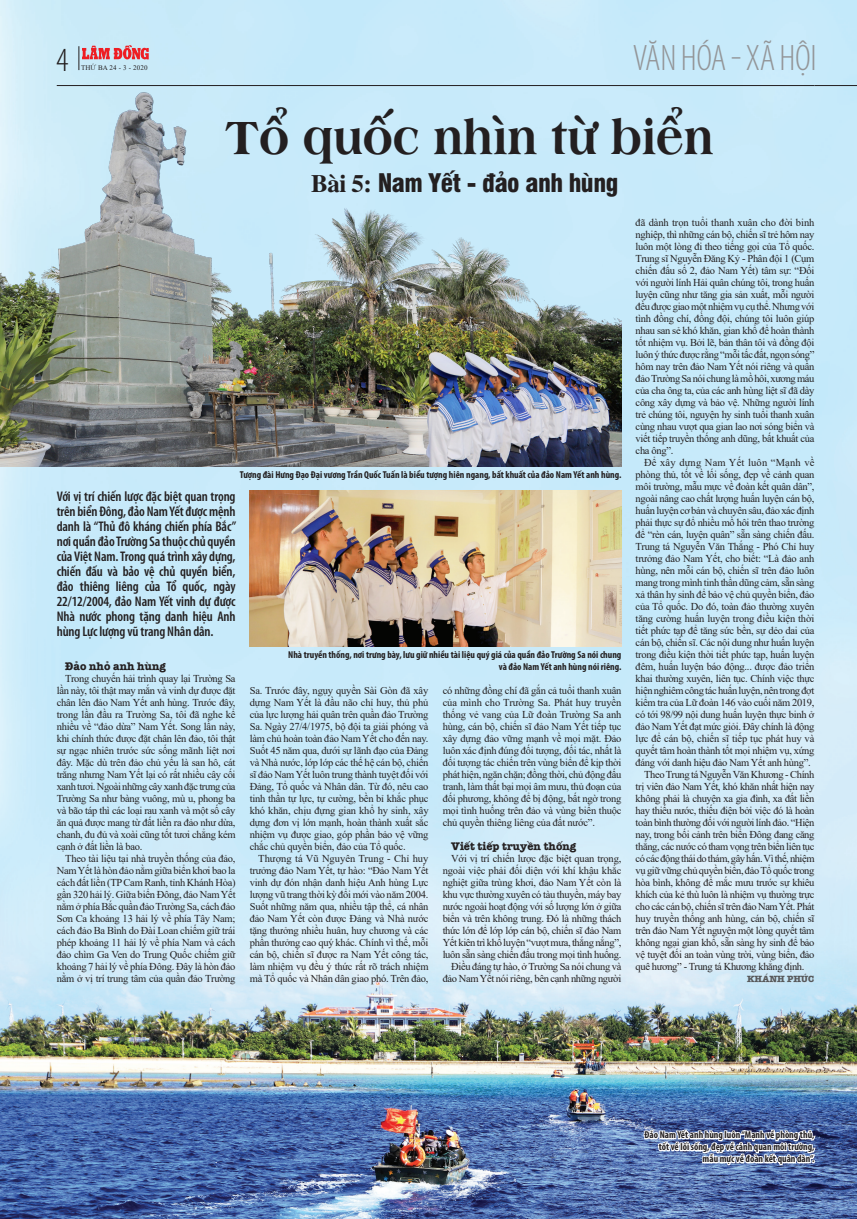
<style>
.page{position:relative;width:857px;height:1219px;background:#fff}
.page>*{position:absolute;margin:0;border:0;box-sizing:border-box;transform-origin:0 0}
.Body_Text{font:50px "UTM Americana EB";letter-spacing:-.01em;color:#231f20;scale:.9 1}
.t1{font:300 condensed 37px "Myriad Pro";letter-spacing:-.01em;color:#939598}
.t2{font:300 condensed 34px "Myriad Pro";color:#231f20}
.Tit_01{font:25px "UTM Swiss 721 Black Condensed";letter-spacing:-.02em;color:#231f20}
.Chappo_01{font:600 condensed 14px/15px "Myriad Pro";letter-spacing:-.01em;color:#231f20;text-align:justify}
.Tit_xen_01{font:700 11px "SFU American Type";color:#231f20}
.Body_Text-2{font:10.5px/12px "Times New Roman";letter-spacing:-.03em;color:#231f20;text-align:justify}
.Chu_thich_anh{font:700 condensed 10px "Myriad Pro";color:#231f20}
.Tac_gia_01{font:700 9px "SFU American Type";color:#57585a}
.Body_Text-3{font:7px "Times New Roman";letter-spacing:.02em;color:#231f20}
.s1{font-family:"UTM Times";font-weight:700}
</style>
<div class="page">
<img style="left:0;top:0;width:856px;height:1219px">
<img style="left:0;top:71px;width:621px;height:395px">
<hr style="left:57px;top:85px;width:757px;height:1px;background:#231f20">
<svg style="left:79px;top:45px;width:70px;height:25px"></svg>
<hr style="left:814px;top:85px;width:42px;height:1px;background:#231f20">
<img style="left:249px;top:490px;width:372px;height:156px">
<img style="left:642px;top:1050px;width:174px;height:146px">
<p class="t2" style="left:56px;top:39px;width:14px">4</p>
<p class="Body_Text-3" style="left:81px;top:63px;width:68px">THỨ BA 24 - 3 - 2020</p>
<p class="t1" style="left:632px;top:36px;width:185px">VĂN HÓA - XÃ HỘI</p>
<p class="Body_Text" style="left:224px;top:101px;width:545px">Tổ quốc nhìn từ biển</p>
<p class="Tit_01" style="left:311px;top:164px;width:309px"><span class="s1">Bài 5:</span> Nam Yết - đảo anh hùng</p>
<p class="Chu_thich_anh" style="left:239px;top:469px;width:383px">Tượng đài Hưng Đạo Đại vương Trần Quốc Tuấn là biểu tượng hiên ngang, bất khuất của đảo Nam Yết anh hùng.</p>
<p class="Chappo_01" style="left:57px;top:488px;width:181px">Với vị trí chiến lược đặc biệt quan trọng trên biển Đông, đảo Nam Yết được mệnh danh là “Thủ đô kháng chiến phía Bắc” nơi quần đảo Trường Sa thuộc chủ quyền của Việt Nam. Trong quá trình xây dựng, chiến đấu và bảo vệ chủ quyền biển, đảo thiêng liêng của Tổ quốc, ngày 22/12/2004, đảo Nam Yết vinh dự được Nhà nước phong tặng danh hiệu Anh hùng Lực lượng vũ trang Nhân dân.</p>
<p class="Tit_xen_01" style="left:65px;top:658px;width:102px">Đảo nhỏ anh hùng</p>
<p class="Body_Text-2" style="left:57px;top:672px;width:180px;text-indent:9px">Trong chuyến hải trình quay lại Trường Sa lần này, tôi thật may mắn và vinh dự được đặt chân lên đảo Nam Yết anh hùng. Trước đây, trong lần đầu ra Trường Sa, tôi đã nghe kể nhiều về “đảo dừa” Nam Yết. Song lần này, khi chính thức được đặt chân lên đảo, tôi thật sự ngạc nhiên trước sức sống mãnh liệt nơi đây. Mặc dù trên đảo chủ yếu là san hô, cát trắng nhưng Nam Yết lại có rất nhiều cây cối xanh tươi. Ngoài những cây xanh đặc trưng của Trường Sa như bàng vuông, mù u, phong ba và bão táp thì các loại rau xanh và một số cây ăn quả được mang từ đất liền ra đảo như dừa, chanh, đu đủ và xoài cũng tốt tươi chẳng kém cạnh ở đất liền là bao.</p>
<p class="Body_Text-2" style="left:57px;top:852px;width:180px;text-indent:9px">Theo tài liệu tại nhà truyền thống của đảo, Nam Yết là hòn đảo nằm giữa biển khơi bao la cách đất liền (TP Cam Ranh, tỉnh Khánh Hòa) gần 320 hải lý. Giữa biển Đông, đảo Nam Yết nằm ở phía Bắc quần đảo Trường Sa, cách đảo Sơn Ca khoảng 13 hải lý về phía Tây Nam; cách đảo Ba Bình do Đài Loan chiếm giữ trái phép khoảng 11 hải lý về phía Nam và cách đảo chìm Ga Ven do Trung Quốc chiếm giữ khoảng 7 hải lý về phía Đông. Đây là hòn đảo nằm ở vị trí trung tâm của quần đảo Trường</p>
<p class="Chu_thich_anh" style="left:288px;top:649px;width:334px">Nhà truyền thống, nơi trưng bày, lưu giữ nhiều tài liệu quý giá của quần đảo Trường Sa nói chung</p>
<p class="Chu_thich_anh" style="left:498px;top:661px;width:124px">và đảo Nam Yết anh hùng nói riêng.</p>
<p class="Body_Text-2" style="left:249px;top:684px;width:180px">Sa. Trước đây, ngụy quyền Sài Gòn đã xây dựng Nam Yết là đầu não chỉ huy, thủ phủ của lực lượng hải quân trên quần đảo Trường Sa. Ngày 27/4/1975, bộ đội ta giải phóng và làm chủ hoàn toàn đảo Nam Yết cho đến nay.<br>Suốt 45 năm qua, dưới sự lãnh đạo của Đảng và Nhà nước, lớp lớp các thế hệ cán bộ, chiến sĩ đảo Nam Yết luôn trung thành tuyệt đối với Đảng, Tổ quốc và Nhân dân. Từ đó, nêu cao tinh thần tự lực, tự cường, bền bỉ khắc phục khó khăn, chịu đựng gian khổ hy sinh, xây dựng đơn vị lớn mạnh, hoàn thành xuất sắc nhiệm vụ được giao, góp phần bảo vệ vững chắc chủ quyền biển, đảo của Tổ quốc.</p>
<p class="Body_Text-2" style="left:249px;top:852px;width:180px;text-indent:9px">Thượng tá Vũ Nguyên Trung - Chỉ huy trưởng đảo Nam Yết, tự hào: “Đảo Nam Yết vinh dự đón nhận danh hiệu Anh hùng Lực lượng vũ trang thời kỳ đổi mới vào năm 2004.<br>Suốt những năm qua, nhiều tập thể, cá nhân đảo Nam Yết còn được Đảng và Nhà nước tặng thưởng nhiều huân, huy chương và các phần thưởng cao quý khác. Chính vì thế, mỗi cán bộ, chiến sĩ được ra Nam Yết công tác, làm nhiệm vụ đều ý thức rất rõ trách nhiệm mà Tổ quốc và Nhân dân giao phó. Trên đảo,</p>
<p class="Body_Text-2" style="left:442px;top:684px;width:180px">có những đồng chí đã gắn cả tuổi thanh xuân của mình cho Trường Sa. Phát huy truyền thống vẻ vang của Lữ đoàn Trường Sa anh hùng, cán bộ, chiến sĩ đảo Nam Yết tiếp tục xây dựng đảo vững mạnh về mọi mặt. Đảo luôn xác định đúng đối tượng, đối tác, nhất là đối tượng tác chiến trên vùng biển để kịp thời phát hiện, ngăn chặn; đồng thời, chủ động đấu tranh, làm thất bại mọi âm mưu, thủ đoạn của đối phương, không để bị động, bất ngờ trong mọi tình huống trên đảo và vùng biển thuộc chủ quyền thiêng liêng của đất nước”.</p>
<p class="Tit_xen_01" style="left:451px;top:838px;width:126px">Viết tiếp truyền thống</p>
<p class="Body_Text-2" style="left:442px;top:852px;width:180px;text-indent:9px">Với vị trí chiến lược đặc biệt quan trọng, ngoài việc phải đối diện với khí khậu khắc nghiệt giữa trùng khơi, đảo Nam Yết còn là khu vực thường xuyên có tàu thuyền, máy bay nước ngoài hoạt động với số lượng lớn ở giữa biển và trên không trung. Đó là những thách thức lớn để lớp lớp cán bộ, chiến sĩ đảo Nam Yết kiên trì khổ luyện “vượt mưa, thắng nắng”, luôn sẵn sàng chiến đấu trong mọi tình huống.</p>
<p class="Body_Text-2" style="left:442px;top:960px;width:180px;text-align:right">Điều đáng tự hào, ở Trường Sa nói chung và đảo Nam Yết nói riêng, bên cạnh những người</p>
<p class="Body_Text-2" style="left:635px;top:216px;width:180px">đã dành trọn tuổi thanh xuân cho đời binh nghiệp, thì những cán bộ, chiến sĩ trẻ hôm nay luôn một lòng đi theo tiếng gọi của Tổ quốc.<br>Trung sĩ Nguyễn Đăng Kỷ - Phân đội 1 (Cụm chiến đấu số 2, đảo Nam Yết) tâm sự: “Đối với người lính Hải quân chúng tôi, trong huấn luyện cũng như tăng gia sản xuất, mỗi người đều được giao một nhiệm vụ cụ thể. Nhưng với tình đồng chí, đồng đội, chúng tôi luôn giúp nhau san sẻ khó khăn, gian khổ để hoàn thành tốt nhiệm vụ. Bởi lẽ, bản thân tôi và đồng đội luôn ý thức được rằng “mỗi tấc đất, ngọn sóng” hôm nay trên đảo Nam Yết nói riêng và quần đảo Trường Sa nói chung là mồ hôi, xương máu của cha ông ta, của các anh hùng liệt sĩ đã dày công xây dựng và bảo vệ. Những người lính trẻ chúng tôi, nguyện hy sinh tuổi thanh xuân cùng nhau vượt qua gian lao nơi sóng biển và viết tiếp truyền thống anh dũng, bất khuất của cha ông”.</p>
<p class="Body_Text-2" style="left:635px;top:456px;width:180px;text-indent:9px">Để xây dựng Nam Yết luôn “Mạnh về phòng thủ, tốt về lối sống, đẹp về cảnh quan môi trường, mẫu mực về đoàn kết quân dân”, ngoài nâng cao chất lượng huấn luyện cán bộ, huấn luyện cơ bản và chuyên sâu, đảo xác định phải thực sự đổ nhiều mồ hôi trên thao trường để “rèn cán, luyện quân” sẵn sàng chiến đấu.<br>Trung tá Nguyễn Văn Thắng - Phó Chỉ huy trưởng đảo Nam Yết, cho biết: “Là đảo anh hùng, nên mỗi cán bộ, chiến sĩ trên đảo luôn mang trong mình tinh thần dũng cảm, sẵn sàng xả thân hy sinh để bảo vệ chủ quyền biển, đảo của Tổ quốc. Do đó, toàn đảo thường xuyên tăng cường huấn luyện trong điều kiện thời tiết phức tạp để tăng sức bền, sự dẻo dai của cán bộ, chiến sĩ. Các nội dung như huấn luyện trong điều kiện thời tiết phức tạp, huấn luyện đêm, huấn luyện báo động... được đảo triển khai thường xuyên, liên tục. Chính việc thực hiện nghiêm công tác huấn luyện, nên trong đợt kiểm tra của Lữ đoàn 146 vào cuối năm 2019, có tới 98/99 nội dung huấn luyện thực binh ở đảo Nam Yết đạt mức giỏi. Đây chính là động lực để cán bộ, chiến sĩ tiếp tục phát huy và quyết tâm hoàn thành tốt mọi nhiệm vụ, xứng đáng với danh hiệu đảo Nam Yết anh hùng”.</p>
<p class="Body_Text-2" style="left:635px;top:768px;width:180px;text-indent:9px">Theo Trung tá Nguyễn Văn Khương - Chính trị viên đảo Nam Yết, khó khăn nhất hiện nay không phải là chuyện xa gia đình, xa đất liền hay thiếu nước, thiếu điện bởi việc đó là hoàn toàn bình thường đối với người lính đảo. “Hiện nay, trong bối cảnh trên biển Đông đang căng thẳng, các nước có tham vọng trên biển liên tục có các động thái do thám, gây hấn. Vì thế, nhiệm vụ giữ vững chủ quyền biển, đảo Tổ quốc trong hòa bình, không để mắc mưu trước sự khiêu khích của kẻ thù luôn là nhiệm vụ thường trực cho các cán bộ, chiến sĩ trên đảo Nam Yết. Phát huy truyền thống anh hùng, cán bộ, chiến sĩ trên đảo Nam Yết nguyện một lòng quyết tâm không ngại gian khổ, sẵn sàng hy sinh để bảo vệ tuyệt đối an toàn vùng trời, vùng biển, đảo quê hương” - Trung tá Khương khẳng định.</p>
<p class="Tac_gia_01" style="left:746px;top:972px;width:69px">KHÁNH PHÚC</p>
<p class="Chu_thich_anh" style="left:644px;top:1129px;width:171px">Đảo Nam Yết anh hùng luôn “Mạnh về phòng thủ,</p>
<p class="Chu_thich_anh" style="left:658px;top:1141px;width:157px">tốt về lối sống, đẹp về cảnh quan môi trường,</p>
<p class="Chu_thich_anh" style="left:702px;top:1153px;width:113px">mẫu mực về đoàn kết quân dân”.</p>
</div>
